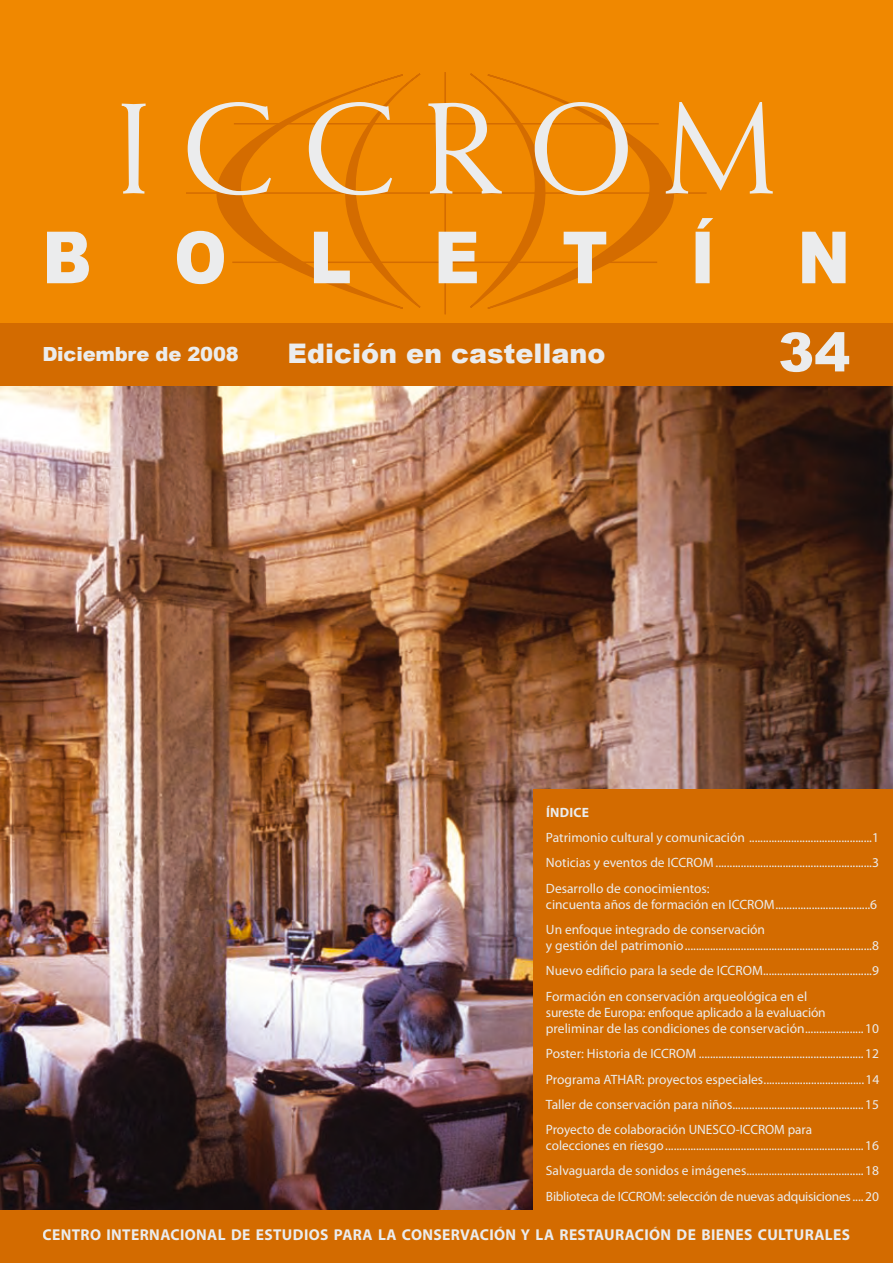
<style>
.page{position:relative;width:893px;height:1263px;background:#f08800}
.page>*{position:absolute;margin:0;border:0;box-sizing:border-box;transform-origin:0 0}
.t1{font:129px "Weiss Std";letter-spacing:.215em;color:#ebeced}
.t2{font:900 72px "Arial";letter-spacing:1.3em;color:#ebeced;scale:.88 1}
.t3{font:900 54px "Arial";color:#ebeced}
.t4{font:900 27px "Arial";color:#ebeced}
.t5{font:900 19.5px "Arial";letter-spacing:-.01em;color:#ebeced}
.t6{font:700 15.75px "Myriad Pro";letter-spacing:.025em;color:#ebeced}
.t7{font:13.5px/25.2px "Myriad Pro";color:#ebeced;text-align:justify}
.t8{font:700 13.5px "Myriad Pro";letter-spacing:.02em;color:#ebeced}
</style>
<div class="page">
<img style="left:0;top:386px;width:893px;height:825px">
<hr style="left:444px;top:72px;width:2px;height:242px;background:#d46c00">
<svg style="left:216px;top:140px;width:37px;height:122px"></svg>
<svg style="left:253px;top:74px;width:169px;height:235px"></svg>
<svg style="left:637px;top:139px;width:37px;height:123px"></svg>
<svg style="left:468px;top:74px;width:169px;height:235px"></svg>
<hr style="left:186px;top:192px;width:521px;height:2px;background:#d46c00">
<hr style="left:234px;top:123px;width:425px;height:2px;background:#d46c00">
<hr style="left:232px;top:262px;width:425px;height:1px;background:#d46c00">
<div style="left:0;top:1211px;width:893px;height:52px;background:#d36b00"></div>
<div style="left:42px;top:1228px;width:808px;height:20px;background:#d36b00"></div>
<div style="left:534px;top:790px;width:359px;height:430px;background:#d36b00"></div>
<div style="left:0;top:324px;width:893px;height:62px;background:#d36b00"></div>
<h1 class="t1" style="left:115px;top:74px;width:665px">ICCROM</h1>
<h2 class="t2" style="left:42px;top:205px;width:919px">boletín</h2>
<h3 class="t5" style="left:42px;top:340px;width:198px">Diciembre de 2008</h3>
<h3 class="t4" style="left:288px;top:334px;width:320px">Edición en castellano</h3>
<h3 class="t3" style="left:778px;top:313px;width:74px">34</h3>
<p class="t8" style="left:546px;top:804px;width:44px">ÍNDICE</p>
<p class="t7" style="left:546px;top:825px;width:335px">Patrimonio cultural y comunicación ............................................1<br>Noticias y eventos de ICCROM ........................................................3<br>Desarrollo de conocimientos:</p>
<p class="t7" style="left:546px;top:892px;width:333px">cincuenta años de formación en ICCROM..................................6<br>Un enfoque integrado de conservación</p>
<p class="t7" style="left:546px;top:933px;width:335px">y gestión del patrimonio...................................................................8<br>Nuevo edificio para la sede de ICCROM.......................................9<br>Formación en conservación arqueológica en el</p>
<p class="t7" style="left:546px;top:1004px;width:335px;line-height:16.2px">sureste de Europa: enfoque aplicado a la evaluación preliminar de las condiciones de conservación.....................10</p>
<p class="t7" style="left:546px;top:1041px;width:335px">Poster: Historia de ICCROM ...........................................................12<br>Programa ATHAR: proyectos especiales....................................14<br>Taller de conservación para niños...............................................15<br>Proyecto de colaboración UNESCO-ICCROM para</p>
<p class="t7" style="left:546px;top:1133px;width:335px">colecciones en riesgo.......................................................................16<br>Salvaguarda de sonidos e imágenes..........................................18<br>Biblioteca de ICCROM: selección de nuevas adquisiciones....20</p>
<p class="t6" style="left:42px;top:1224px;width:311px">CENTRO INTERNACIONAL DE ESTUDIOS PARA</p>
<p class="t6" style="left:378px;top:1224px;width:342px">LA CONSERVACIÓN Y LA RESTAURACIÓN DE BIENE</p>
<p class="t6" style="left:744px;top:1224px;width:108px">S CULTURALES</p>
</div>
